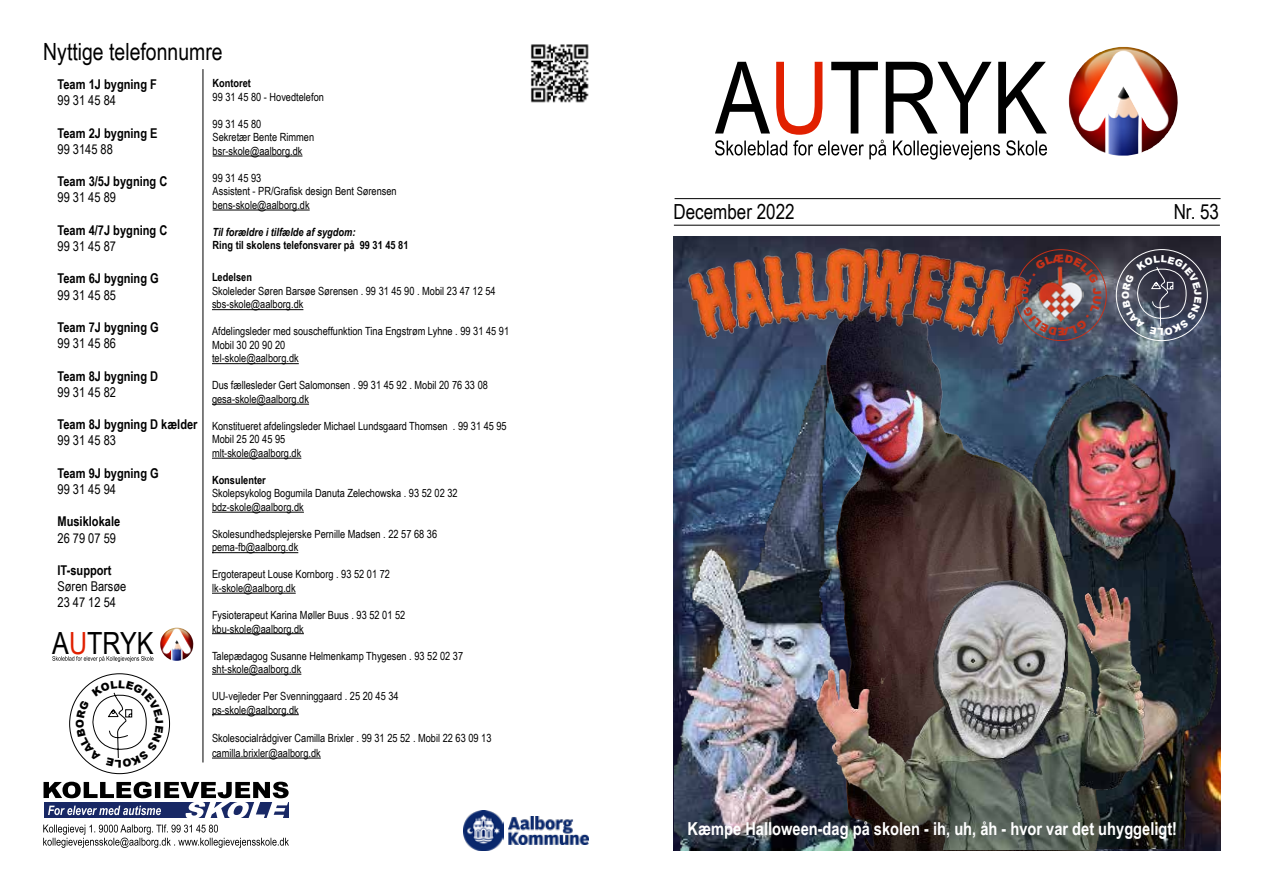
<style>
.page{position:relative;width:1263px;height:893px;background:#fff}
.page>*{position:absolute;margin:0;border:0;box-sizing:border-box;transform-origin:0 0}
.t1{font:100.2px "Arial Narrow";color:#000}
.t2{font:30.6px "Arial Narrow";color:#000}
.t3{font:23.7px "Arial Narrow";color:#000}
.t4{font:20.7px "Arial Narrow";color:#000}
.t5{font:700 17.85px "Arial Narrow";color:#fff}
.t6{font:700 13.5px "Arial Narrow";color:#000}
.t7{font:13.5px/16.2px "Arial Narrow";color:#000}
.t8{font:11.25px/13.5px "Arial Narrow";color:#000}
.t9{font:700 11.25px "Arial Narrow";color:#000}
.t10{font:italic 700 11.25px "Arial Narrow";color:#000}
.s1{color:#e12000}
</style>
<div class="page">
<img style="left:673px;top:236px;width:547px;height:614px">
<img style="left:674px;top:365px;width:129px;height:485px">
<hr style="left:212px;top:309px;width:91px;height:1px;background:#000">
<hr style="left:212px;top:363px;width:87px;height:1px;background:#000">
<hr style="left:212px;top:404px;width:97px;height:1px;background:#000">
<hr style="left:212px;top:458px;width:89px;height:1px;background:#000">
<hr style="left:212px;top:512px;width:92px;height:1px;background:#000">
<hr style="left:212px;top:552px;width:86px;height:1px;background:#000">
<hr style="left:212px;top:593px;width:84px;height:1px;background:#000">
<hr style="left:212px;top:633px;width:92px;height:1px;background:#000">
<hr style="left:212px;top:674px;width:89px;height:1px;background:#000">
<hr style="left:212px;top:714px;width:87px;height:1px;background:#000">
<hr style="left:212px;top:758px;width:109px;height:1px;background:#000">
<hr style="left:213px;top:156px;width:89px;height:1px;background:#000">
<hr style="left:213px;top:210px;width:97px;height:1px;background:#000">
<hr style="left:203px;top:69px;width:1px;height:693px;background:#000">
<img style="left:530px;top:44px;width:59px;height:59px">
<img style="left:464px;top:811px;width:40px;height:39px">
<img style="left:508px;top:817px;width:81px;height:27px">
<svg style="left:43px;top:782px;width:246px;height:66px"></svg>
<svg style="left:162px;top:628px;width:29px;height:30px"></svg>
<img style="left:160px;top:628px;width:21px;height:32px">
<svg style="left:52px;top:656px;width:101px;height:6px"></svg>
<svg style="left:1076px;top:47px;width:95px;height:99px"></svg>
<img style="left:1069px;top:50px;width:69px;height:103px">
<svg style="left:715px;top:140px;width:332px;height:20px"></svg>
<hr style="left:674px;top:225px;width:546px;height:1px;background:#000">
<hr style="left:674px;top:198px;width:546px;height:1px;background:#000">
<img style="left:1107px;top:365px;width:113px;height:483px">
<img style="left:803px;top:289px;width:304px;height:286px">
<img style="left:784px;top:575px;width:400px;height:275px">
<img style="left:686px;top:243px;width:344px;height:104px">
<svg style="left:76px;top:680px;width:87px;height:87px"></svg>
<svg style="left:1122px;top:255px;width:79px;height:80px;background:#494d5d"></svg>
<img style="left:1020px;top:254px;width:81px;height:82px">
<h3 class="t3" style="left:43px;top:34px;width:181px">Nyttige telefonnumre</h3>
<p class="t6" style="left:58px;top:74px;width:101px">Team 1J bygning F</p>
<p class="t7" style="left:58px;top:92px;width:60px">99 31 45 84</p>
<p class="t6" style="left:58px;top:123px;width:102px">Team 2J bygning E</p>
<p class="t7" style="left:58px;top:140px;width:57px">99 3145 88</p>
<p class="t6" style="left:58px;top:171px;width:111px">Team 3/5J bygning C</p>
<p class="t7" style="left:58px;top:189px;width:60px">99 31 45 89</p>
<p class="t6" style="left:58px;top:220px;width:111px">Team 4/7J bygning C</p>
<p class="t7" style="left:58px;top:238px;width:60px">99 31 45 87</p>
<p class="t6" style="left:58px;top:268px;width:103px">Team 6J bygning G</p>
<p class="t7" style="left:58px;top:286px;width:60px">99 31 45 85</p>
<p class="t6" style="left:58px;top:317px;width:103px">Team 7J bygning G</p>
<p class="t7" style="left:58px;top:335px;width:60px">99 31 45 86</p>
<p class="t6" style="left:58px;top:366px;width:102px">Team 8J bygning D</p>
<p class="t7" style="left:58px;top:383px;width:60px">99 31 45 82</p>
<p class="t6" style="left:58px;top:414px;width:142px">Team 8J bygning D kælder</p>
<p class="t7" style="left:58px;top:432px;width:60px">99 31 45 83</p>
<p class="t6" style="left:58px;top:463px;width:103px">Team 9J bygning G</p>
<p class="t7" style="left:58px;top:481px;width:60px">99 31 45 94</p>
<p class="t6" style="left:58px;top:511px;width:64px">Musiklokale</p>
<p class="t7" style="left:58px;top:529px;width:60px">26 79 07 59</p>
<p class="t6" style="left:58px;top:560px;width:56px">IT-support</p>
<p class="t7" style="left:58px;top:578px;width:70px">Søren Barsøe<br>23 47 12 54</p>
<h2 class="t2" style="left:52px;top:621px;width:103px">A<span class="s1">U</span>TRYK</h2>
<p class="t9" style="left:213px;top:75px;width:40px">Kontoret</p>
<p class="t8" style="left:213px;top:90px;width:113px">99 31 45 80 - Hovedtelefon</p>
<p class="t8" style="left:213px;top:117px;width:103px">99 31 45 80<br>Sekretær Bente Rimmen bsr-skole@aalborg.dk</p>
<p class="t8" style="left:213px;top:171px;width:186px">99 31 45 93<br>Assistent - PR/Grafisk design Bent Sørensen bens-skole@aalborg.dk</p>
<p class="t10" style="left:213px;top:223px;width:144px">Til forældre i tilfælde af sygdom:</p>
<p class="t9" style="left:213px;top:237px;width:197px">Ring til skolens telefonsvarer på 99 31 45 81</p>
<p class="t9" style="left:212px;top:269px;width:41px">Ledelsen</p>
<p class="t8" style="left:212px;top:284px;width:285px">Skoleleder Søren Barsøe Sørensen . 99 31 45 90 . Mobil 23 47 12 54 sbs-skole@aalborg.dk</p>
<p class="t8" style="left:212px;top:324px;width:299px">Afdelingsleder med souscheffunktion Tina Engstrøm Lyhne . 99 31 45 91<br>Mobil 30 20 90 20<br>tel-skole@aalborg.dk</p>
<p class="t8" style="left:212px;top:378px;width:277px">Dus fællesleder Gert Salomonsen . 99 31 45 92 . Mobil 20 76 33 08 gesa-skole@aalborg.dk</p>
<p class="t8" style="left:212px;top:419px;width:296px">Konstitueret afdelingsleder Michael Lundsgaard Thomsen . 99 31 45 95<br>Mobil 25 20 45 95<br>mlt-skole@aalborg.dk</p>
<p class="t9" style="left:212px;top:471px;width:55px">Konsulenter</p>
<p class="t8" style="left:212px;top:486px;width:247px">Skolepsykolog Bogumila Danuta Zelechowska . 93 52 02 32 bdz-skole@aalborg.dk</p>
<p class="t8" style="left:212px;top:527px;width:227px">Skolesundhedsplejerske Pernille Madsen . 22 57 68 36 pema-fb@aalborg.dk</p>
<p class="t8" style="left:212px;top:567px;width:179px">Ergoterapeut Louse Kornborg . 93 52 01 72 lk-skole@aalborg.dk</p>
<p class="t8" style="left:212px;top:608px;width:195px">Fysioterapeut Karina Møller Buus . 93 52 01 52 kbu-skole@aalborg.dk</p>
<p class="t8" style="left:212px;top:648px;width:253px">Talepædagog Susanne Helmenkamp Thygesen . 93 52 02 37 sht-skole@aalborg.dk</p>
<p class="t8" style="left:212px;top:689px;width:188px">UU-vejleder Per Svenninggaard . 25 20 45 34 ps-skole@aalborg.dk</p>
<p class="t8" style="left:212px;top:730px;width:281px;line-height:15px">Skolesocialrådgiver Camilla Brixler . 99 31 25 52 . Mobil 22 63 09 13 camilla.brixler@aalborg.dk</p>
<h1 class="t1" style="left:715px;top:25px;width:333px">A<span class="s1">U</span>TRYK</h1>
<h3 class="t4" style="left:673px;top:196px;width:123px">December 2022</h3>
<h3 class="t4" style="left:1174px;top:196px;width:47px">Nr. 53</h3>
<h3 class="t5" style="left:688px;top:815px;width:491px">Kæmpe Halloween-dag på skolen - ih, uh, åh - hvor var det uhyggeligt!</h3>
</div>
